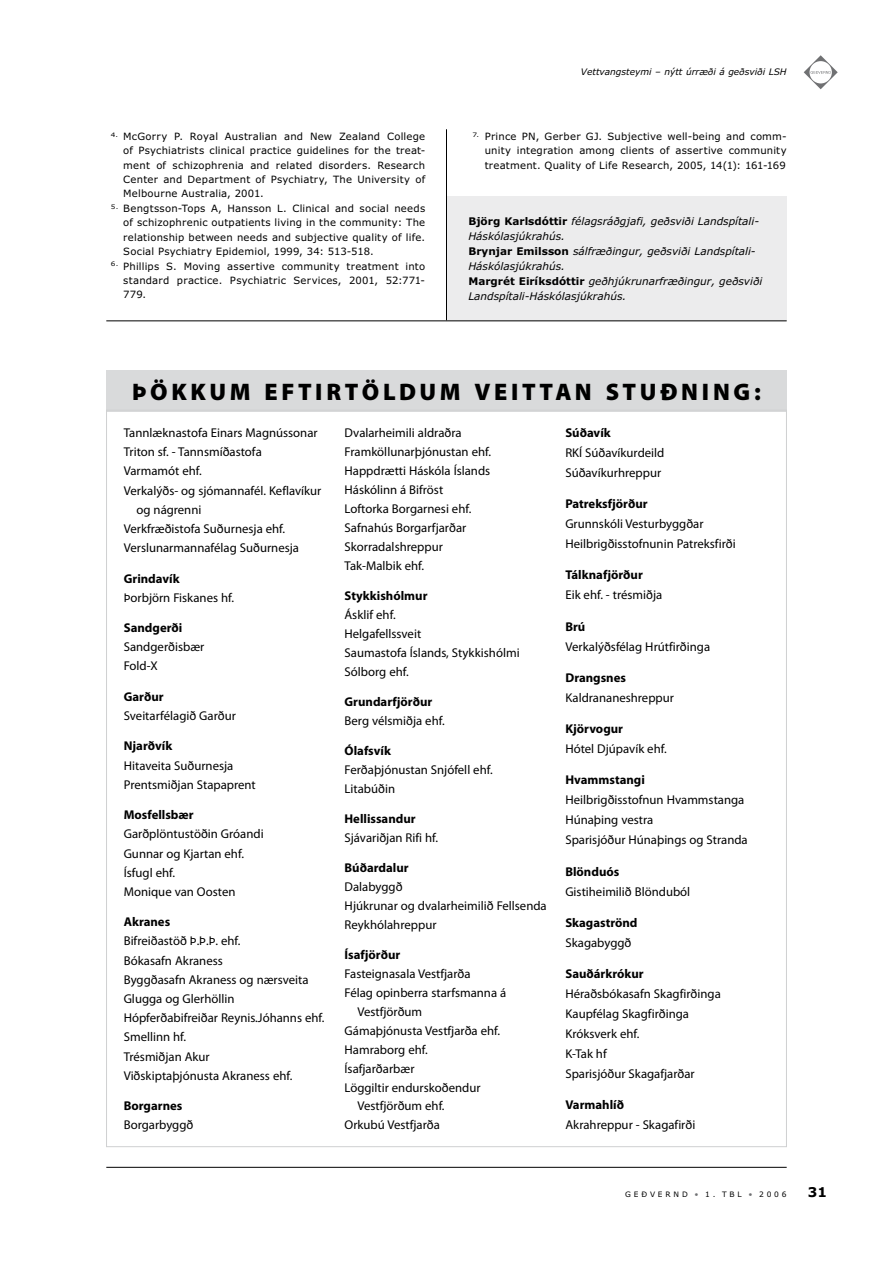
<style>
.page{position:relative;width:893px;height:1263px;background:#fff}
.page>*{position:absolute;margin:0;border:0;box-sizing:border-box;transform-origin:0 0}
.t1{font:900 24px "Myriad Pro";letter-spacing:.15em;color:#000}
.t2{font:700 13.5px "Verdana";color:#000}
.t3{font:12.75px/18.9px "Myriad Pro";color:#000}
.t4{font:700 12.75px "Myriad Pro";color:#000}
.t5{font:italic 10.5px/15px "Verdana";color:#000}
.t6{font:10.05px/14.4px "Verdana";letter-spacing:.015em;color:#000;text-align:justify}
.t7{font:italic 9px "Verdana";color:#000}
.t8{font:7.5px "Verdana";letter-spacing:.38em;color:#000}
.s1{font-weight:700;font-style:normal}
.s2{color:#707173}
</style>
<div class="page">
<svg style="left:804px;top:55px;width:34px;height:34px"></svg>
<div style="left:447px;top:196px;width:340px;height:124px;background:#ececed"></div>
<hr style="left:106px;top:321px;width:681px;height:1px;background:#000">
<div style="left:106px;top:370px;width:681px;height:42px;background:#d9dadb"></div>
<hr style="left:106px;top:1167px;width:681px;height:1px;background:#000">
<hr style="left:446px;top:129px;width:1px;height:191px;background:#000">
<p class="t6" style="left:123px;top:129px;width:303px;text-indent:-12px"><sup>4.</sup> McGorry P. Royal Australian and New Zealand College of Psychiatrists clinical practice guidelines for the treat&shy;ment of schizophrenia and related disorders. Research Center and Department of Psychiatry, The University of Melbourne Australia, 2001.</p>
<p class="t6" style="left:123px;top:201px;width:303px;text-indent:-12px"><sup>5.</sup> Bengtsson-Tops A, Hansson L. Clinical and social needs of schizophrenic outpatients living in the community: The relationship between needs and subjective quality of life.<br>Social Psychiatry Epidemiol, 1999, 34: 513-518.</p>
<p class="t6" style="left:123px;top:258px;width:303px;text-indent:-12px"><sup>6.</sup> Phillips S. Moving assertive community treatment into standard practice. Psychiatric Services, 2001, 52:771- 779.</p>
<p class="t7" style="left:581px;top:66px;width:207px">Vettvangsteymi – nýtt úrræði á geðsviði LSH</p>
<p class="t6" style="left:485px;top:129px;width:303px;text-indent:-12px"><sup>7.</sup> Prince PN, Gerber GJ. Subjective well-being and comm&shy;unity integration among clients of assertive community treatment. Quality of Life Research, 2005, 14(1): 161-169</p>
<p class="t5" style="left:468px;top:213px;width:295px"><span class="s1">Björg Karlsdóttir</span> félagsráðgjafi, geðsviði Landspítali-Háskólasjúkrahús.<br><span class="s1">Brynjar Emilsson</span> sálfræðingur, geðsviði Landspítali-Háskólasjúkrahús.<br><span class="s1">Margrét Eiríksdóttir</span> geðhjúkrunarfræðingur, geðsviði Landspítali-Háskólasjúkrahús.</p>
<h1 class="t1" style="left:132px;top:376px;width:630px">ÞÖKKUM EFTIRTÖLDUM VEITTAN STUÐNING:</h1>
<p class="t3" style="left:124px;top:423px;width:195px">Tannlæknastofa Einars Magnússonar</p>
<p class="t3" style="left:124px;top:442px;width:140px">Triton sf. - Tannsmíðastofa</p>
<p class="t3" style="left:124px;top:461px;width:80px">Varmamót ehf.</p>
<p class="t3" style="left:124px;top:481px;width:199px">Verkalýðs- og sjómannafél. Keflavíkur</p>
<p class="t3" style="left:136px;top:500px;width:66px">og nágrenni</p>
<p class="t3" style="left:124px;top:519px;width:163px">Verkfræðistofa Suðurnesja ehf.</p>
<p class="t3" style="left:124px;top:538px;width:177px">Verslunarmannafélag Suðurnesja</p>
<p class="t4" style="left:124px;top:570px;width:57px">Grindavík</p>
<p class="t3" style="left:124px;top:588px;width:112px">Þorbjörn Fiskanes hf.</p>
<p class="t4" style="left:124px;top:619px;width:60px">Sandgerði</p>
<p class="t3" style="left:124px;top:637px;width:82px">Sandgerðisbær<br>Fold-X</p>
<p class="t4" style="left:124px;top:688px;width:41px">Garður</p>
<p class="t3" style="left:124px;top:706px;width:114px">Sveitarfélagið Garður</p>
<p class="t4" style="left:124px;top:738px;width:50px">Njarðvík</p>
<p class="t3" style="left:124px;top:755px;width:134px">Hitaveita Suðurnesja<br>Prentsmiðjan Stapaprent</p>
<p class="t4" style="left:124px;top:806px;width:71px">Mosfellsbær</p>
<p class="t3" style="left:124px;top:824px;width:141px">Garðplöntustöðin Gróandi<br>Gunnar og Kjartan ehf.<br>Ísfugl ehf.<br>Monique van Oosten</p>
<p class="t4" style="left:124px;top:914px;width:48px">Akranes</p>
<p class="t3" style="left:124px;top:931px;width:202px">Bifreiðastöð Þ.Þ.Þ. ehf.<br>Bókasafn Akraness<br>Byggðasafn Akraness og nærsveita<br>Glugga og Glerhöllin<br>Hópferðabifreiðar Reynis.Jóhanns ehf.<br>Smellinn hf.<br>Trésmiðjan Akur<br>Viðskiptaþjónusta Akraness ehf.</p>
<p class="t4" style="left:124px;top:1097px;width:60px">Borgarnes</p>
<p class="t3" style="left:124px;top:1115px;width:71px">Borgarbyggð</p>
<p class="t3" style="left:345px;top:423px;width:148px">Dvalarheimili aldraðra<br>Framköllunarþjónustan ehf.<br>Happdrætti Háskóla Íslands<br>Háskólinn á Bifröst<br>Loftorka Borgarnesi ehf.<br>Safnahús Borgarfjarðar<br>Skorradalshreppur<br>Tak-Malbik ehf.</p>
<p class="t4" style="left:345px;top:587px;width:84px">Stykkishólmur</p>
<p class="t3" style="left:345px;top:605px;width:177px">Ásklif ehf.<br>Helgafellssveit<br>Saumastofa Íslands, Stykkishólmi<br>Sólborg ehf.</p>
<p class="t4" style="left:345px;top:693px;width:89px">Grundarfjörður</p>
<p class="t3" style="left:345px;top:711px;width:102px">Berg vélsmiðja ehf.</p>
<p class="t4" style="left:345px;top:742px;width:48px">Ólafsvík</p>
<p class="t3" style="left:345px;top:760px;width:150px">Ferðaþjónustan Snjófell ehf.<br>Litabúðin</p>
<p class="t4" style="left:345px;top:810px;width:73px">Hellissandur</p>
<p class="t3" style="left:345px;top:828px;width:95px">Sjávariðjan Rifi hf.</p>
<p class="t4" style="left:345px;top:859px;width:66px">Búðardalur</p>
<p class="t3" style="left:345px;top:877px;width:204px">Dalabyggð<br>Hjúkrunar og dvalarheimilið Fellsenda<br>Reykhólahreppur</p>
<p class="t4" style="left:345px;top:946px;width:57px">Ísafjörður</p>
<p class="t3" style="left:345px;top:964px;width:128px">Fasteignasala Vestfjarða</p>
<p class="t3" style="left:345px;top:983px;width:163px">Félag opinberra starfsmanna á</p>
<p class="t3" style="left:357px;top:1002px;width:66px">Vestfjörðum</p>
<p class="t3" style="left:345px;top:1021px;width:157px">Gámaþjónusta Vestfjarða ehf.</p>
<p class="t3" style="left:345px;top:1040px;width:85px">Hamraborg ehf.</p>
<p class="t3" style="left:345px;top:1059px;width:71px">Ísafjarðarbær</p>
<p class="t3" style="left:345px;top:1077px;width:137px">Löggiltir endurskoðendur</p>
<p class="t3" style="left:357px;top:1096px;width:89px">Vestfjörðum ehf.</p>
<p class="t3" style="left:345px;top:1115px;width:97px">Orkubú Vestfjarða</p>
<p class="t4" style="left:565px;top:424px;width:47px">Súðavík</p>
<p class="t3" style="left:565px;top:442px;width:101px;line-height:20.1px">RKÍ Súðavíkurdeild<br>Súðavíkurhreppur</p>
<p class="t4" style="left:565px;top:496px;width:84px">Patreksfjörður</p>
<p class="t3" style="left:565px;top:514px;width:172px;line-height:20.1px">Grunnskóli Vesturbyggðar<br>Heilbrigðisstofnunin Patreksfirði</p>
<p class="t4" style="left:565px;top:567px;width:79px">Tálknafjörður</p>
<p class="t3" style="left:565px;top:585px;width:98px">Eik ehf. - trésmiðja</p>
<p class="t4" style="left:565px;top:618px;width:21px">Brú</p>
<p class="t3" style="left:565px;top:637px;width:146px">Verkalýðsfélag Hrútfirðinga</p>
<p class="t4" style="left:565px;top:669px;width:62px">Drangsnes</p>
<p class="t3" style="left:565px;top:688px;width:110px">Kaldrananeshreppur</p>
<p class="t4" style="left:565px;top:720px;width:59px">Kjörvogur</p>
<p class="t3" style="left:565px;top:739px;width:103px">Hótel Djúpavík ehf.</p>
<p class="t4" style="left:565px;top:772px;width:81px">Hvammstangi</p>
<p class="t3" style="left:565px;top:790px;width:184px;line-height:20.1px">Heilbrigðisstofnun Hvammstanga<br>Húnaþing vestra<br>Sparisjóður Húnaþings og Stranda</p>
<p class="t4" style="left:565px;top:863px;width:55px">Blönduós</p>
<p class="t3" style="left:565px;top:882px;width:126px">Gistiheimilið Blönduból</p>
<p class="t4" style="left:565px;top:914px;width:74px">Skagaströnd</p>
<p class="t3" style="left:565px;top:933px;width:68px">Skagabyggð</p>
<p class="t4" style="left:565px;top:965px;width:80px">Sauðárkrókur</p>
<p class="t3" style="left:565px;top:983px;width:157px;line-height:20.1px">Héraðsbókasafn Skagfirðinga<br>Kaupfélag Skagfirðinga<br>Króksverk ehf.<br>K-Tak hf<br>Sparisjóður Skagafjarðar</p>
<p class="t4" style="left:565px;top:1097px;width:60px">Varmahlíð</p>
<p class="t3" style="left:565px;top:1115px;width:131px">Akrahreppur - Skagafirði</p>
<p class="t8" style="left:625px;top:1189px;width:163px">Geðvernd <span class="s2">•</span> 1. tbl <span class="s2">•</span> 2006</p>
<p class="t2" style="left:808px;top:1183px;width:21px">31</p>
</div>
